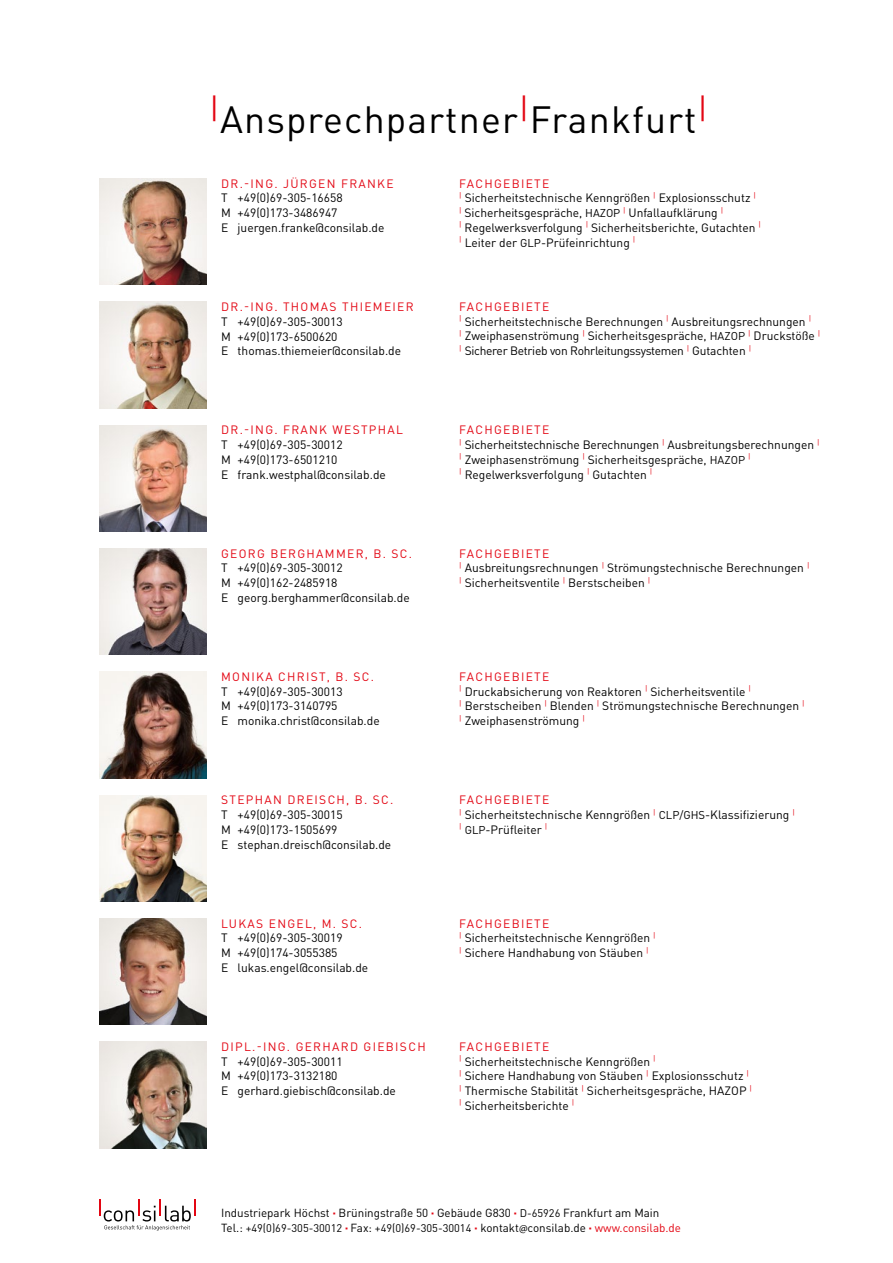
<style>
.page{position:relative;width:893px;height:1263px;background:#fff}
.page>*{position:absolute;margin:0;border:0;box-sizing:border-box;transform-origin:0 0}
.t1{font:37.5px "DINOT";letter-spacing:.03em;color:#000}
.t2{font:12px/14.7px "DINOT";color:#000}
.t3{font:12px "DINOT";letter-spacing:.11em;color:#e30613}
.t4{font:11.7px "DINOT";color:#000}
.t5{font:10.95px "DINOT";color:#000}
.s1{color:#e30613}
.s2{font-size:11.25px}
.s3{font-size:10.95px}
.s4{font-size:11.7px}
.s5{font-family:"Myriad Pro";font-size:11.7px}
.s6{font-size:11.7px;color:#e30613}
</style>
<div class="page">
<img style="left:100px;top:549px;width:106px;height:106px">
<svg style="left:99px;top:1199px;width:97px;height:31px"></svg>
<img style="left:100px;top:179px;width:106px;height:106px">
<img style="left:100px;top:425px;width:106px;height:106px">
<img style="left:100px;top:795px;width:106px;height:106px">
<img style="left:100px;top:918px;width:106px;height:107px">
<img style="left:100px;top:672px;width:106px;height:106px">
<img style="left:100px;top:302px;width:106px;height:106px">
<img style="left:100px;top:1042px;width:106px;height:106px">
<h1 class="t1" style="left:209px;top:94px;width:500px"><sup>|</sup>Ansprechpartner<sup>|</sup>Frankfurt<sup>|</sup></h1>
<p class="t3" style="left:221px;top:175px;width:174px">DR.-ING. JÜRGEN FRANKE</p>
<p class="t2" style="left:221px;top:190px;width:165px">T +49(0)69-305-16658<br>M +49(0)173-3486947<br>E juergen.franke@consilab.de</p>
<p class="t3" style="left:221px;top:299px;width:194px">DR.-ING. THOMAS THIEMEIER</p>
<p class="t2" style="left:221px;top:314px;width:182px">T +49(0)69-305-30013<br>M +49(0)173-6500620<br>E thomas.thiemeier@consilab.de</p>
<p class="t3" style="left:221px;top:422px;width:183px">DR.-ING. FRANK WESTPHAL</p>
<p class="t2" style="left:221px;top:437px;width:166px">T +49(0)69-305-30012<br>M +49(0)173-6501210<br>E frank.westphal@consilab.de</p>
<p class="t3" style="left:221px;top:545px;width:192px">GEORG BERGHAMMER, B. SC.</p>
<p class="t2" style="left:221px;top:560px;width:190px">T +49(0)69-305-30012<br>M +49(0)162-2485918<br>E georg.berghammer@consilab.de</p>
<p class="t3" style="left:221px;top:669px;width:154px">MONIKA CHRIST, B. SC.</p>
<p class="t2" style="left:221px;top:684px;width:160px">T +49(0)69-305-30013<br>M +49(0)173-3140795<br>E monika.christ@consilab.de</p>
<p class="t3" style="left:221px;top:792px;width:174px">STEPHAN DREISCH, B. SC.</p>
<p class="t2" style="left:221px;top:807px;width:172px">T +49(0)69-305-30015<br>M +49(0)173-1505699<br>E stephan.dreisch@consilab.de</p>
<p class="t3" style="left:221px;top:915px;width:142px">LUKAS ENGEL, M. SC.</p>
<p class="t2" style="left:221px;top:930px;width:149px">T +49(0)69-305-30019<br>M +49(0)174-3055385<br>E lukas.engel@consilab.de</p>
<p class="t3" style="left:221px;top:1038px;width:206px">DIPL.-ING. GERHARD GIEBISCH</p>
<p class="t2" style="left:221px;top:1053px;width:176px">T +49(0)69-305-30011<br>M +49(0)173-3132180<br>E gerhard.giebisch@consilab.de</p>
<p class="t2" style="left:459px;top:176px;width:303px"><span class="s1">FACHGEBIETE<br></span><sup>|</sup> Sicherheitstechnische Kenngrößen <sup>|</sup> Explosionsschutz <sup>| |</sup> Sicherheitsgespräche, <span class="s2">HAZOP</span> <sup>|</sup> Unfallaufklärung <sup>|<br>|</sup> Regelwerksverfolgung <sup>|</sup> Sicherheitsberichte, Gutachten <sup>| |</sup> Leiter der <span class="s2">GLP</span>-Prüfeinrichtung <sup>|</sup></p>
<p class="t2" style="left:459px;top:299px;width:363px"><span class="s1">FACHGEBIETE<br></span><sup>|</sup> Sicherheitstechnische Berechnungen <sup>|</sup> Ausbreitungsrechnungen <sup>|<br>|</sup> Zweiphasenströmung <sup>|</sup> Sicherheitsgespräche, <span class="s2">HAZOP</span> <sup>|</sup> Druckstöße <sup>| |</sup> Sicherer Betrieb von Rohrleitungssystemen <sup>|</sup> Gutachten <sup>|</sup></p>
<p class="t2" style="left:459px;top:422px;width:362px"><span class="s1">FACHGEBIETE<br></span><sup>|</sup> Sicherheitstechnische Berechnungen <sup>|</sup> Ausbreitungsberechnungen <sup>| |</sup> Zweiphasenströmung <sup>|</sup> Sicherheitsgespräche, <span class="s2">HAZOP</span> <sup>|<br>|</sup> Regelwerksverfolgung <sup>|</sup> Gutachten <sup>|</sup></p>
<p class="t2" style="left:459px;top:546px;width:352px"><span class="s1">FACHGEBIETE<br></span><sup>|</sup> Ausbreitungsrechnungen <sup>|</sup> Strömungstechnische Berechnungen <sup>| |</sup> Sicherheitsventile <sup>|</sup> Berstscheiben <sup>|</sup></p>
<p class="t2" style="left:459px;top:669px;width:347px"><span class="s1">FACHGEBIETE<br></span><sup>|</sup> Druckabsicherung von Reaktoren <sup>|</sup> Sicherheitsventile <sup>|<br>|</sup> Berstscheiben <sup>|</sup> Blenden <sup>|</sup> Strömungstechnische Berechnungen <sup>| |</sup> Zweiphasenströmung <sup>|</sup></p>
<p class="t2" style="left:459px;top:792px;width:337px"><span class="s1">FACHGEBIETE<br></span><sup>|</sup> Sicherheitstechnische Kenngrößen <sup>|</sup> <span class="s2">CLP/GHS</span>-Klassifizierung <sup>| |</sup> <span class="s2">GLP</span>-Prüfleiter <sup>|</sup></p>
<p class="t2" style="left:459px;top:915px;width:198px"><span class="s1">FACHGEBIETE<br></span><sup>|</sup> Sicherheitstechnische Kenngrößen <sup>| |</sup> Sichere Handhabung von Stäuben <sup>|</sup></p>
<p class="t2" style="left:459px;top:1039px;width:294px"><span class="s1">FACHGEBIETE<br></span><sup>|</sup> Sicherheitstechnische Kenngrößen <sup>|<br>|</sup> Sichere Handhabung von Stäuben <sup>|</sup> Explosionsschutz <sup>| |</sup> Thermische Stabilität <sup>|</sup> Sicherheitsgespräche, HAZOP <sup>| |</sup> Sicherheitsberichte <sup>|</sup></p>
<p class="t4" style="left:221px;top:1204px;width:440px">Industriepark Höchst Brüningstraße 50 Gebäude G830 <span class="s3">D-65926</span> Frankfurt am Main</p>
<p class="t5" style="left:221px;top:1220px;width:461px"><span class="s4">Tel.:</span> +49(0)69-305-30012 <span class="s4">Fax:</span> +49(0)69-305-30014 <span class="s4">kontakt</span><span class="s5">@</span><span class="s4">consilab.de</span> <span class="s6">www.consilab.de</span></p>
</div>
